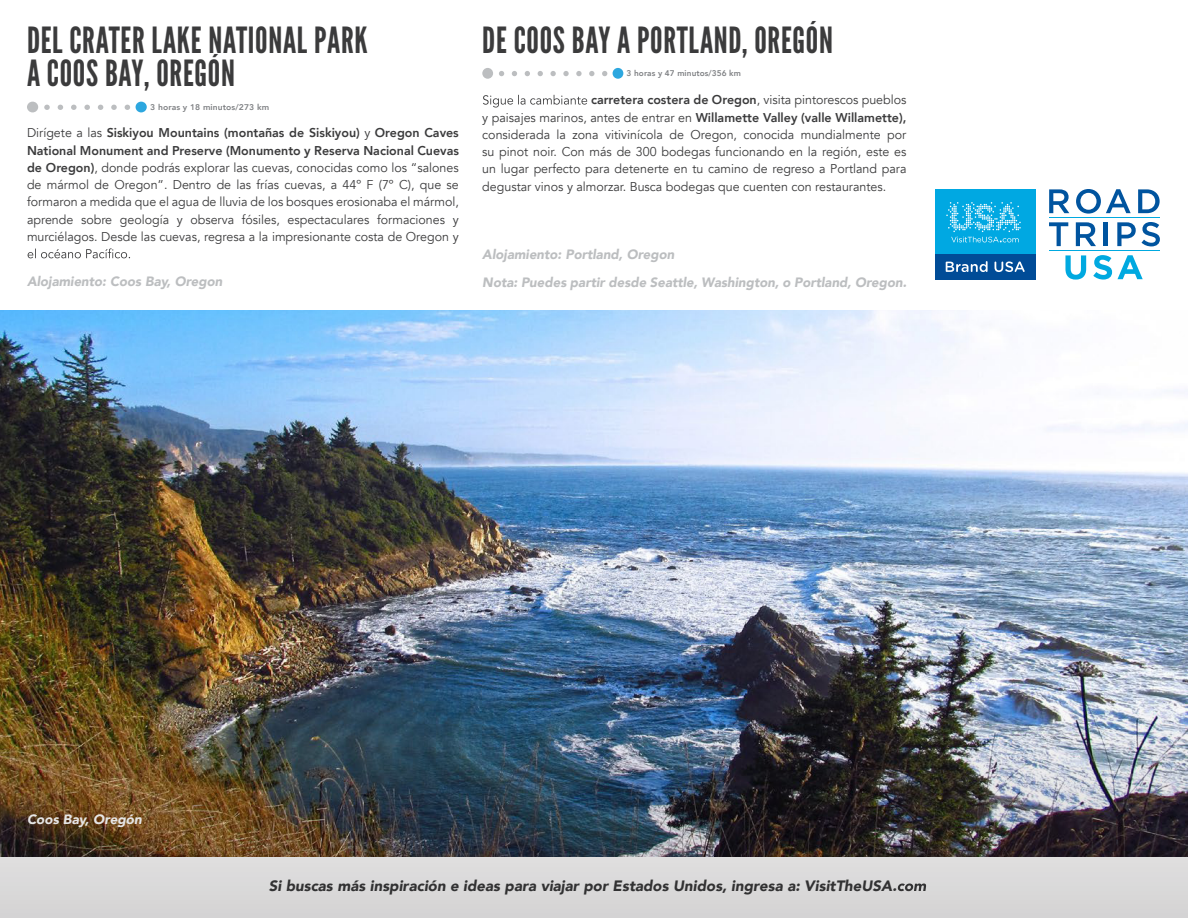
<style>
.page{position:relative;width:1188px;height:918px;background:#fff}
.page>*{position:absolute;margin:0;border:0;box-sizing:border-box;transform-origin:0 0}
.t1{font:36px/33px "League Gothic";letter-spacing:.02em;color:#3b3b3c}
.t2{font:italic 900 15px "Avenir";color:#3b3b3c}
.t3{font:italic 900 13.5px/27.8px "Avenir";color:#bcbec0}
.t4{font:italic 900 13.5px "Avenir";color:#fff}
.t5{font:12.75px/17.2px "Avenir";color:#3b3b3c;text-align:justify}
.t6{font:800 8.25px "Avenir";letter-spacing:.01em;color:#808285;scale:1.04 1}
.t7{font:800 8.25px "Avenir";letter-spacing:.01em;color:#808285}
.s1{font-weight:800}
</style>
<div class="page">
<img style="left:0;top:310px;width:1188px;height:378px">
<img style="left:0;top:688px;width:1188px;height:230px">
<div style="left:935px;top:189px;width:100px;height:90px;background:#00a8e2"></div>
<div style="left:935px;top:254px;width:100px;height:25px;background:#004c97"></div>
<svg style="left:946px;top:261px;width:42px;height:11px"></svg>
<svg style="left:995px;top:261px;width:30px;height:11px"></svg>
<svg style="left:946px;top:202px;width:75px;height:40px"></svg>
<svg style="left:1049px;top:189px;width:20px;height:24px"></svg>
<svg style="left:1076px;top:189px;width:55px;height:25px"></svg>
<svg style="left:1138px;top:189px;width:22px;height:24px"></svg>
<svg style="left:1049px;top:222px;width:19px;height:24px"></svg>
<svg style="left:1076px;top:222px;width:20px;height:24px"></svg>
<hr style="left:1104px;top:222px;width:4px;height:24px;background:#00549f">
<svg style="left:1117px;top:222px;width:19px;height:24px"></svg>
<svg style="left:1142px;top:222px;width:18px;height:24px"></svg>
<svg style="left:1065px;top:255px;width:21px;height:25px"></svg>
<svg style="left:1093px;top:255px;width:50px;height:25px"></svg>
<hr style="left:1049px;top:250px;width:111px;height:1px;background:#00a9e0">
<hr style="left:1049px;top:217px;width:111px;height:1px;background:#00a9e0">
<svg style="left:28px;top:248px;width:102px;height:10px"></svg>
<svg style="left:483px;top:95px;width:104px;height:13px"></svg>
<svg style="left:44px;top:105px;width:93px;height:5px"></svg>
<div style="left:27px;top:102px;width:11px;height:10px;background:#bcbec0;border-radius:50%"></div>
<div style="left:136px;top:102px;width:11px;height:10px;background:#2da7df;border-radius:50%"></div>
<svg style="left:499px;top:71px;width:114px;height:5px"></svg>
<div style="left:482px;top:68px;width:11px;height:11px;background:#bcbec0;border-radius:50%"></div>
<div style="left:613px;top:68px;width:10px;height:11px;background:#2da7df;border-radius:50%"></div>
<h1 class="t1" style="left:27px;top:24px;width:342px">DEL CRATER LAKE NATIONAL PARK<br>A COOS BAY, OREGÓN</h1>
<p class="t5" style="left:27px;top:125px;width:433px">Dirígete a las <span class="s1">Siskiyou Mountains (montañas de Siskiyou)</span> y <span class="s1">Oregon Caves National Monument and Preserve (Monumento y Reserva Nacional Cuevas de Oregon)</span>, donde podrás explorar las cuevas, conocidas como los “salones de mármol de Oregon”. Dentro de las frías cuevas, a 44º F (7º C), que se formaron a medida que el agua de lluvia de los bosques erosionaba el mármol, aprende sobre geología y observa fósiles, espectaculares formaciones y murciélagos. Desde las cuevas, regresa a la impresionante costa de Oregon y</p>
<p class="t3" style="left:27px;top:267px;width:197px">Alojamiento: Coos Bay, Oregon</p>
<p class="t6" style="left:150px;top:101px;width:116px">3 horas y 18 minutos/273 km</p>
<h1 class="t1" style="left:482px;top:24px;width:352px">DE COOS BAY A PORTLAND, OREGÓN</h1>
<p class="t5" style="left:482px;top:92px;width:426px;text-indent:109px"><span class="s1">carretera costera de Oregon</span>, visita pintorescos pueblos y paisajes marinos, antes de entrar en <span class="s1">Willamette Valley (valle Willamette), </span>considerada la zona vitivinícola de Oregon, conocida mundialmente por su pinot noir. Con más de 300 bodegas funcionando en la región, este es un lugar perfecto para detenerte en tu camino de regreso a Portland para degustar vinos y almorzar. Busca bodegas que cuenten con restaurantes.</p>
<p class="t7" style="left:627px;top:67px;width:116px">3 horas y 47 minutos/356 km</p>
<p class="t3" style="left:482px;top:240px;width:426px">Alojamiento: Portland, Oregon<br>Nota: Puedes partir desde Seattle, Washington, o Portland, Oregon.</p>
<p class="t4" style="left:27px;top:808px;width:116px">Coos Bay, Oregón</p>
<p class="t2" style="left:269px;top:873px;width:630px">Si buscas más inspiración e ideas para viajar por Estados Unidos, ingresa a: VisitTheUSA.</p>
</div>
